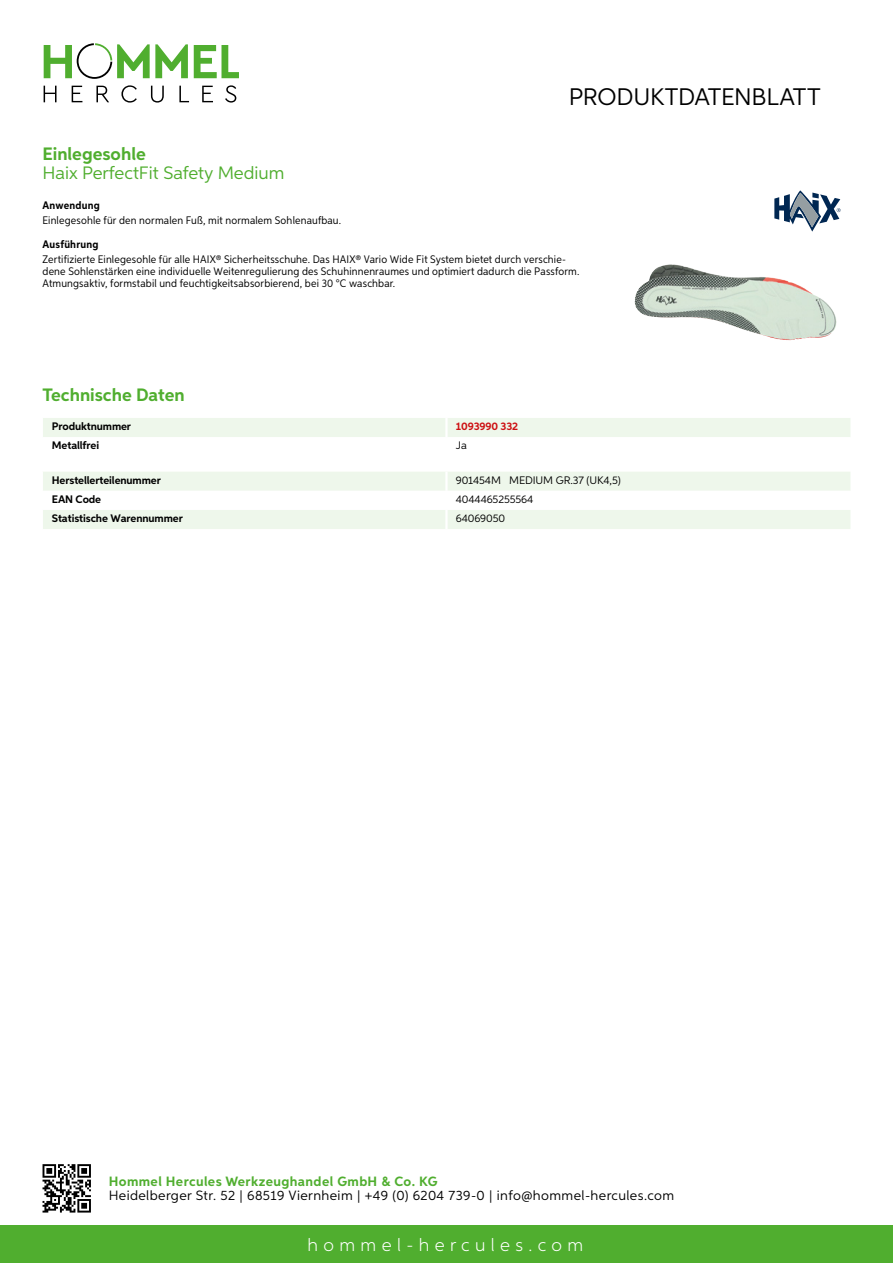
<style>
.page{position:relative;width:893px;height:1263px;background:#fff}
.page>*{position:absolute;margin:0;border:0;box-sizing:border-box;transform-origin:0 0}
.t1{font:24px "Aspira";letter-spacing:-.01em;color:#000}
.t2{font:700 18px "Aspira";color:#50ae2f}
.t3{font:18px "Aspira";color:#50ae2f}
.t4{font:300 18px "Aspira";letter-spacing:.3em;color:#fff}
.t5{font:13.5px "Aspira";letter-spacing:.03em;color:#000}
.t6{font:700 13.5px "Aspira";letter-spacing:.03em;color:#50ae2f}
.t7{font:10.95px/12px "Aspira Nar";letter-spacing:.015em;color:#000}
.t8{font:700 10.95px "Aspira";letter-spacing:-.01em;color:#000}
.t9{font:10.95px "Aspira";letter-spacing:-.01em;color:#000}
.t10{font:700 10.95px "Aspira Nar";letter-spacing:.02em;color:#000}
.t11{font:700 10.95px "Aspira";letter-spacing:-.01em;color:#cd1013}
</style>
<div class="page">
<div style="left:0;top:1226px;width:893px;height:37px;background:#50ae2f"></div>
<svg style="left:43px;top:1164px;width:48px;height:48px"></svg>
<svg style="left:194px;top:45px;width:45px;height:33px"></svg>
<svg style="left:44px;top:43px;width:144px;height:36px"></svg>
<svg style="left:44px;top:86px;width:13px;height:16px"></svg>
<svg style="left:72px;top:86px;width:10px;height:16px"></svg>
<svg style="left:96px;top:86px;width:13px;height:16px"></svg>
<svg style="left:121px;top:85px;width:16px;height:18px"></svg>
<svg style="left:151px;top:86px;width:13px;height:17px"></svg>
<svg style="left:179px;top:86px;width:10px;height:16px"></svg>
<svg style="left:202px;top:86px;width:11px;height:16px"></svg>
<svg style="left:225px;top:85px;width:11px;height:18px"></svg>
<div style="left:43px;top:418px;width:807px;height:19px;background:#eef7eb"></div>
<svg style="left:43px;top:472px;width:807px;height:57px"></svg>
<hr style="left:445px;top:510px;width:3px;height:19px;background:#fff">
<img style="left:639px;top:264px;width:32px;height:25px">
<svg style="left:774px;top:190px;width:67px;height:42px"></svg>
<h1 class="t1" style="left:569px;top:82px;width:253px">Produktdatenblatt</h1>
<h2 class="t2" style="left:43px;top:142px;width:105px">Einlegesohle</h2>
<h2 class="t3" style="left:43px;top:162px;width:243px">Haix PerfectFit Safety Medium</h2>
<p class="t10" style="left:43px;top:199px;width:59px">Anwendung</p>
<p class="t7" style="left:43px;top:214px;width:300px">Einlegesohle für den normalen Fuß, mit normalem Sohlenaufbau.</p>
<p class="t10" style="left:43px;top:237px;width:58px">Ausführung</p>
<p class="t7" style="left:43px;top:253px;width:538px">Zertifizierte Einlegesohle für alle HAIX® Sicherheitsschuhe. Das HAIX® Vario Wide Fit System bietet durch verschie&shy;dene Sohlenstärken eine individuelle Weitenregulierung des Schuhinnenraumes und optimiert dadurch die Passform.<br>Atmungsaktiv, formstabil und feuchtigkeitsabsorbierend, bei 30 °C waschbar.</p>
<h2 class="t2" style="left:43px;top:384px;width:144px">Technische Daten</h2>
<p class="t8" style="left:52px;top:419px;width:81px">Produktnummer</p>
<p class="t11" style="left:456px;top:419px;width:64px">1093990 332</p>
<p class="t8" style="left:52px;top:439px;width:49px">Metallfrei</p>
<p class="t9" style="left:456px;top:439px;width:13px">Ja</p>
<p class="t8" style="left:52px;top:473px;width:111px">Herstellerteilenummer</p>
<p class="t9" style="left:456px;top:473px;width:166px">901454M MED IU M GR.37 (UK4,5)</p>
<p class="t8" style="left:52px;top:492px;width:51px">EAN Code</p>
<p class="t9" style="left:456px;top:492px;width:79px">4044465255564</p>
<p class="t8" style="left:52px;top:511px;width:132px">Statistische Warennummer</p>
<p class="t9" style="left:456px;top:511px;width:51px">64069050</p>
<p class="t6" style="left:109px;top:1172px;width:330px">Hommel Hercules Werkzeughandel GmbH &amp; Co. KG</p>
<p class="t5" style="left:109px;top:1187px;width:567px">Heidelberger Str. 52 | 68519 Viernheim | +49 (0) 6204 739-0 | info@hommel-hercules.com</p>
<h2 class="t4" style="left:307px;top:1234px;width:277px">hommel-hercules.com</h2>
</div>
